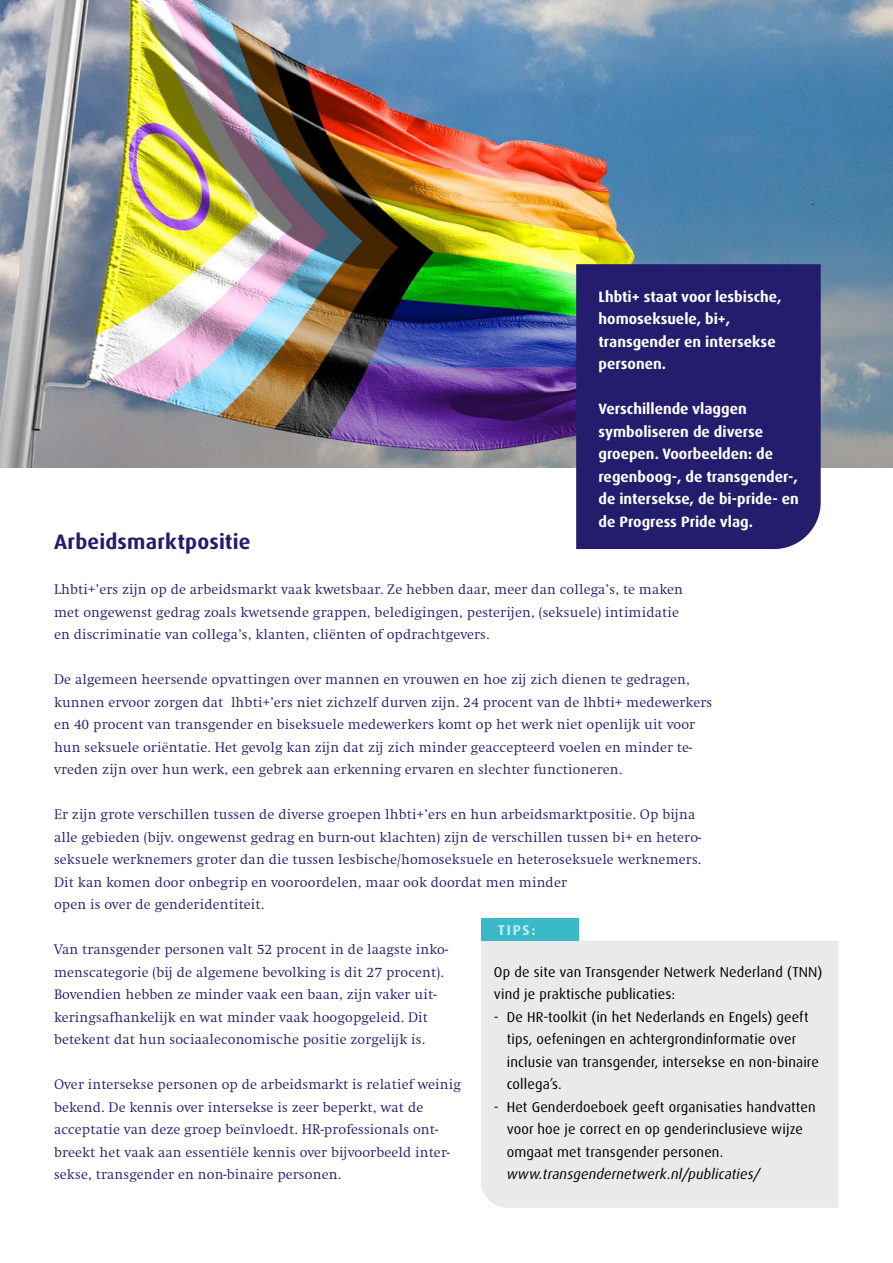
<style>
.page{position:relative;width:893px;height:1263px;background:#fff}
.page>*{position:absolute;margin:0;border:0;box-sizing:border-box;transform-origin:0 0}
._1_2_Kop{font:700 21px "Dax OT";letter-spacing:.01em;color:#241d6d}
.Inleiding{font:700 15px/22.5px "Dax OT";color:#fff}
.platte_tekst{font:300 14.4px/22.5px "Swift EF";letter-spacing:.01em;color:#241d6d}
.platte_tekst-2{font:14.25px/22.5px "Dax OT";letter-spacing:.01em;color:#000}
.platte_tekst-3{font:italic 14.25px "Dax OT";letter-spacing:.01em;color:#000}
.kader_tekst{font:700 14.25px "Dax OT";color:#c4eaef}
</style>
<div class="page">
<img style="left:0;top:0;width:893px;height:468px">
<div style="left:481px;top:941px;width:357px;height:267px;background:#eaeaea"></div>
<div style="left:481px;top:918px;width:98px;height:23px;background:#3abac9"></div>
<div style="left:576px;top:264px;width:245px;height:285px;background:#241d6d"></div>
<p class="Inleiding" style="left:598px;top:285px;width:184px">Lhbti+ staat voor lesbische, homoseksuele, bi+, transgender en intersekse personen.</p>
<p class="Inleiding" style="left:598px;top:398px;width:202px">Verschillende vlaggen symboliseren de diverse groepen. Voorbeelden: de regenboog-, de transgender-, de intersekse, de bi-pride- en de Progress Pride vlag.</p>
<p class="_1_2_Kop" style="left:54px;top:528px;width:198px">Arbeidsmarktpositie</p>
<p class="platte_tekst" style="left:54px;top:578px;width:631px">Lhbti+’ers zijn op de arbeidsmarkt vaak kwetsbaar. Ze hebben daar, meer dan collega’s, te maken met ongewenst gedrag zoals kwetsende grappen, beledigingen, pesterijen, (seksuele) intimidatie en discriminatie van collega’s, klanten, cliënten of opdrachtgevers.</p>
<p class="platte_tekst" style="left:54px;top:668px;width:660px">De algemeen heersende opvattingen over mannen en vrouwen en hoe zij zich dienen te gedragen, kunnen ervoor zorgen dat lhbti+’ers niet zichzelf durven zijn. 24 procent van de lhbti+ medewerkers en 40 procent van transgender en biseksuele medewerkers komt op het werk niet openlijk uit voor hun seksuele oriëntatie. Het gevolg kan zijn dat zij zich minder geaccepteerd voelen en minder te&shy;vreden zijn over hun werk, een gebrek aan erkenning ervaren en slechter functioneren.</p>
<p class="platte_tekst" style="left:54px;top:803px;width:649px">Er zijn grote verschillen tussen de diverse groepen lhbti+’ers en hun arbeidsmarktpositie. Op bijna alle gebieden (bijv. ongewenst gedrag en burn-out klachten) zijn de verschillen tussen bi+ en hetero&shy;seksuele werknemers groter dan die tussen lesbische/homoseksuele en heteroseksuele werknemers.<br>Dit kan komen door onbegrip en vooroordelen, maar ook doordat men minder<br>open is over de genderidentiteit.</p>
<p class="platte_tekst" style="left:54px;top:938px;width:395px">Van transgender personen valt 52 procent in de laagste inko&shy;menscategorie (bij de algemene bevolking is dit 27 procent).<br>Bovendien hebben ze minder vaak een baan, zijn vaker uit&shy;keringsafhankelijk en wat minder vaak hoogopgeleid. Dit betekent dat hun sociaaleconomische positie zorgelijk is.</p>
<p class="platte_tekst" style="left:54px;top:1073px;width:408px">Over intersekse personen op de arbeidsmarkt is relatief weinig bekend. De kennis over intersekse is zeer beperkt, wat de acceptatie van deze groep beïnvloedt. HR-professionals ont&shy;breekt het vaak aan essentiële kennis over bijvoorbeeld inter&shy;sekse, transgender en non-binaire personen.</p>
<p class="kader_tekst" style="left:498px;top:921px;width:39px">TIPS:</p>
<p class="platte_tekst-2" style="left:494px;top:960px;width:330px">Op de site van Transgender Netwerk Nederland (TNN) vind je praktische publicaties:</p>
<p class="platte_tekst-2" style="left:507px;top:1005px;width:314px;text-indent:-13px">- De HR-toolkit (in het Nederlands en Engels) geeft tips, oefeningen en achtergrondinformatie over inclusie van transgender, intersekse en non-binaire collega’s.</p>
<p class="platte_tekst-2" style="left:507px;top:1095px;width:310px;text-indent:-13px">- Het Genderdoeboek geeft organisaties handvatten voor hoe je correct en op genderinclusieve wijze omgaat met transgender personen.</p>
<p class="platte_tekst-3" style="left:507px;top:1165px;width:255px">www.transgendernetwerk.nl/publicaties/</p>
</div>
